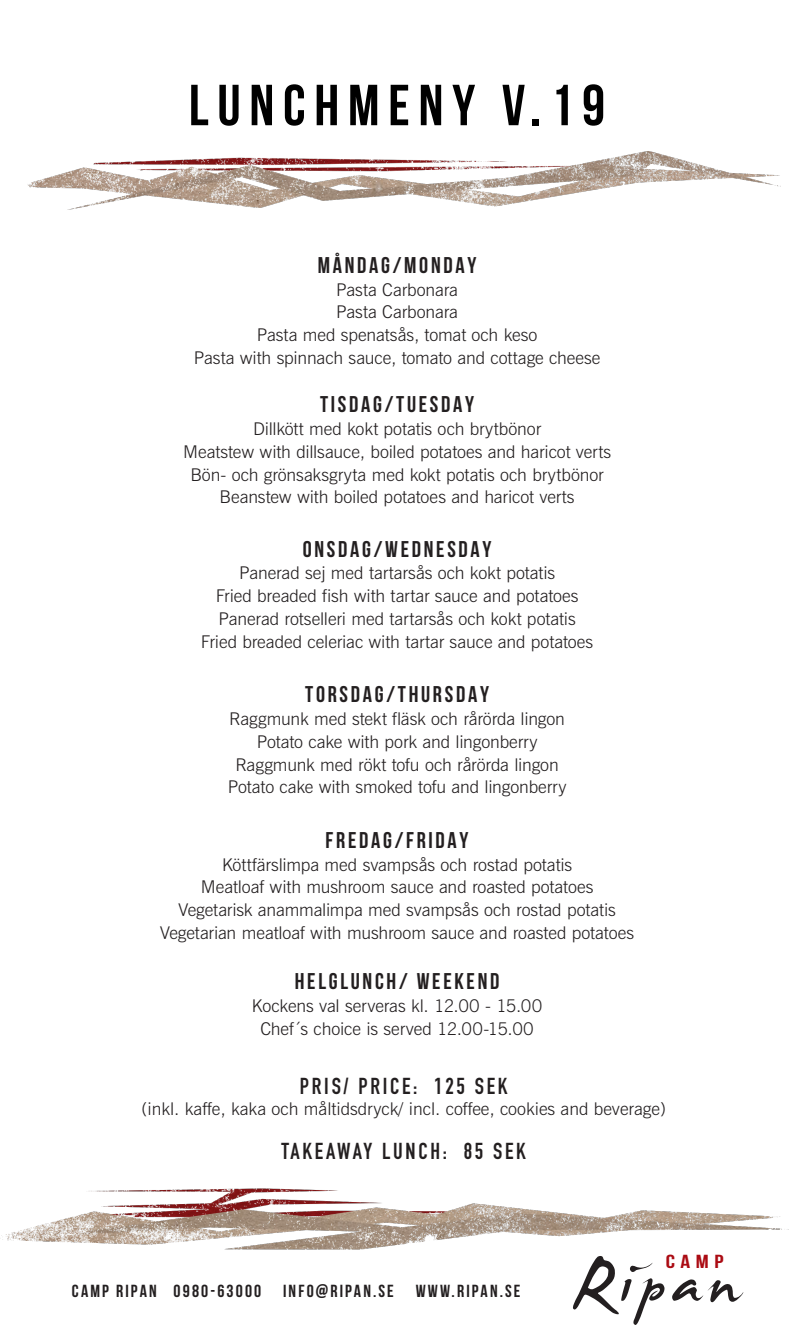
<style>
.page{position:relative;width:794px;height:1340px;background:#fff}
.page>*{position:absolute;margin:0;border:0;box-sizing:border-box;transform-origin:0 0}
.t1{font:700 57.75px "Bebas Neue";letter-spacing:.15em;color:#000}
.t2{font:700 22.75px "Bebas Neue";letter-spacing:.12em;color:#231f20}
.t3{font:700 22.75px "DIN Condensed";letter-spacing:.12em;color:#231f20}
.t4{font:700 18.9px "Bebas Neue";color:#ab0b13;scale:1.27 1}
.t5{font:300 17.5px/22.8px "News Gothic BT";letter-spacing:-.005em;color:#231f20;text-align:center}
.t6{font:700 17.5px "Bebas Neue";letter-spacing:.12em;color:#231f20}
</style>
<div class="page">
<img style="left:0;top:1188px;width:789px;height:62px">
<img style="left:27px;top:151px;width:754px;height:59px">
<svg style="left:573px;top:1256px;width:91px;height:69px"></svg>
<svg style="left:672px;top:1279px;width:71px;height:23px"></svg>
<p class="t1" style="left:189px;top:74px;width:418px">LUNCHMENY V.19</p>
<p class="t2" style="left:318px;top:252px;width:160px">MÅNDAG/MONDAY</p>
<p class="t5" style="left:336px;top:278px;width:123px">Pasta Carbonara</p>
<p class="t5" style="left:336px;top:301px;width:123px">Pasta Carbonara</p>
<p class="t5" style="left:257px;top:323px;width:282px">Pasta med spenatsås, tomat och keso</p>
<p class="t5" style="left:194px;top:346px;width:408px">Pasta with spinnach sauce, tomato and cottage cheese</p>
<p class="t2" style="left:320px;top:392px;width:156px">TISDAG/TUESDAY</p>
<p class="t5" style="left:253px;top:417px;width:290px">Dillkött med kokt potatis och brytbönor</p>
<p class="t5" style="left:183px;top:440px;width:429px">Meatstew with dillsauce, boiled potatoes and haricot verts</p>
<p class="t5" style="left:190px;top:463px;width:415px">Bön- och grönsaksgryta med kokt potatis och brytbönor</p>
<p class="t5" style="left:220px;top:485px;width:356px">Beanstew with boiled potatoes and haricot verts</p>
<p class="t2" style="left:303px;top:536px;width:190px">ONSDAG/WEDNESDAY</p>
<p class="t5" style="left:239px;top:561px;width:317px">Panerad sej med tartarsås och kokt potatis</p>
<p class="t5" style="left:216px;top:584px;width:364px">Fried breaded fish with tartar sauce and potatoes</p>
<p class="t5" style="left:218px;top:607px;width:359px">Panerad rotselleri med tartarsås och kokt potatis</p>
<p class="t5" style="left:201px;top:630px;width:394px">Fried breaded celeriac with tartar sauce and potatoes</p>
<p class="t2" style="left:305px;top:682px;width:185px">TORSDAG/THURSDAY</p>
<p class="t5" style="left:229px;top:707px;width:337px">Raggmunk med stekt fläsk och rårörda lingon</p>
<p class="t5" style="left:257px;top:730px;width:282px">Potato cake with pork and lingonberry</p>
<p class="t5" style="left:235px;top:752px;width:325px">Raggmunk med rökt tofu och rårörda lingon</p>
<p class="t5" style="left:228px;top:775px;width:340px">Potato cake with smoked tofu and lingonberry</p>
<p class="t2" style="left:326px;top:827px;width:144px">FREDAG/FRIDAY</p>
<p class="t5" style="left:222px;top:853px;width:352px">Köttfärslimpa med svampsås och rostad potatis</p>
<p class="t5" style="left:201px;top:875px;width:394px">Meatloaf with mushroom sauce and roasted potatoes</p>
<p class="t5" style="left:178px;top:898px;width:439px">Vegetarisk anammalimpa med svampsås och rostad potatis</p>
<p class="t5" style="left:160px;top:921px;width:475px">Vegetarian meatloaf with mushroom sauce and roasted potatoes</p>
<p class="t2" style="left:295px;top:968px;width:206px">HELGLUNCH/ WEEKEND</p>
<p class="t5" style="left:252px;top:994px;width:292px">Kockens val serveras kl. 12.00 - 15.00<br>Chef´s choice is served 12.00-15.00</p>
<p class="t3" style="left:300px;top:1071px;width:209px">PRIS/ PRICE: 125 SEK</p>
<p class="t5" style="left:141px;top:1097px;width:526px">(inkl. kaffe, kaka och måltidsdryck/ incl. coffee, cookies and beverage)</p>
<p class="t3" style="left:281px;top:1135px;width:246px">TAKEAWAY LUNCH: 85 SEK</p>
<p class="t6" style="left:72px;top:1281px;width:450px">CAMP RIPAN 0980-63000 INFO@RIPAN.SE WWW.RIPAN.SE</p>
<p class="t4" style="left:666px;top:1251px;width:47px">CAMP</p>
</div>
